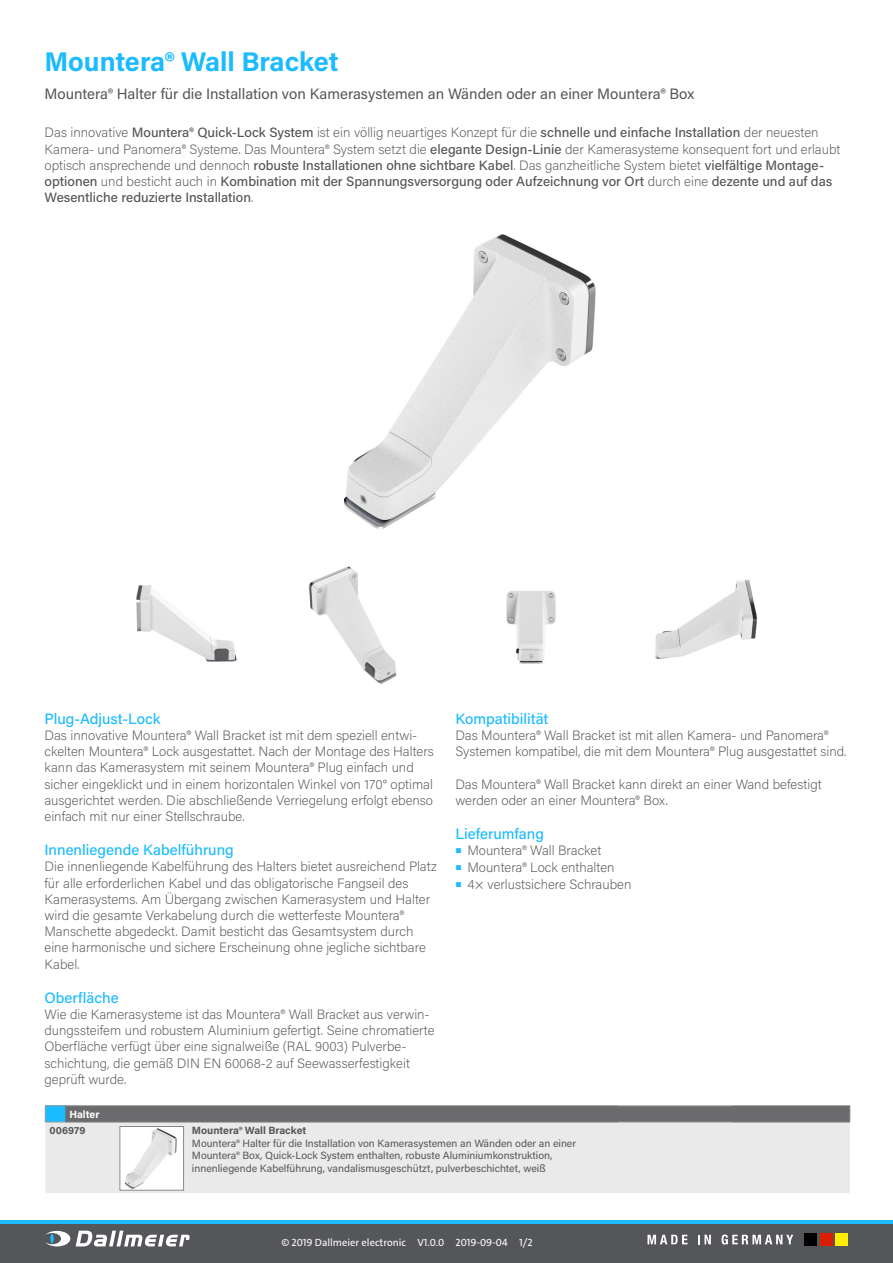
<style>
.page{position:relative;width:893px;height:1263px;background:#fff}
.page>*{position:absolute;margin:0;border:0;box-sizing:border-box;transform-origin:0 0}
.t1{font:700 27px "Acumin Pro";letter-spacing:-.005em;color:#1cbbff}
.t2{font:15px "Acumin Pro";color:#55565a}
.t3{font:500 15px "Acumin Pro";color:#1cbbff}
.t4{font:200 13.5px/16.2px "Acumin Pro";color:#565656}
.t5{font:500 13.5px/16.2px "Acumin Pro";color:#565656}
.t6{font:10.5px/12.6px "Acumin Pro";color:#565656}
.t7{font:10.5px "The Sans C4 s";color:#fff}
.t8{font:700 10.5px "Acumin Pro";color:#55565a}
.t9{font:700 10.5px "Acumin Pro";color:#fff}
.s1{font-weight:200}
</style>
<div class="page">
<svg style="left:0;top:1220px;width:893px;height:5px;background:#27a6de"></svg>
<div style="left:0;top:1225px;width:893px;height:38px;background:#55565a"></div>
<svg style="left:76px;top:1230px;width:114px;height:16px"></svg>
<svg style="left:45px;top:1231px;width:25px;height:15px"></svg>
<svg style="left:50px;top:1233px;width:4px;height:11px"></svg>
<div style="left:804px;top:1233px;width:13px;height:13px;background:#000"></div>
<div style="left:820px;top:1233px;width:13px;height:13px;background:#d91e04"></div>
<div style="left:835px;top:1233px;width:13px;height:13px;background:#ffed00"></div>
<svg style="left:647px;top:1235px;width:40px;height:9px"></svg>
<svg style="left:698px;top:1235px;width:13px;height:9px"></svg>
<svg style="left:722px;top:1234px;width:71px;height:10px"></svg>
<img style="left:344px;top:234px;width:252px;height:295px">
<img style="left:136px;top:566px;width:621px;height:118px">
<div style="left:45px;top:1123px;width:805px;height:70px;background:#eaeaea"></div>
<svg style="left:45px;top:1105px;width:806px;height:18px;background:#717478"></svg>
<hr style="left:732px;top:1122px;width:118px;height:1px;background:#808080">
<img style="left:122px;top:1128px;width:60px;height:60px">
<div style="left:120px;top:1126px;width:64px;height:64px;border:1px solid #878786"></div>
<h1 class="t1" style="left:45px;top:42px;width:296px">Mountera® Wall Bracket</h1>
<p class="t2" style="left:45px;top:83px;width:651px">Mountera® Halter für die Installation von Kamerasystemen an Wänden oder an einer Mountera® Box</p>
<p class="t5" style="left:45px;top:124px;width:797px"><span class="s1">Das innovative</span> Mountera® Quick-Lock System <span class="s1">ist ein völlig neuartiges Konzept für die</span> schnelle und einfache Installation <span class="s1">der neuesten Kamera- und Panomera® Systeme. Das Mountera® System setzt die</span> elegante Design-Linie <span class="s1">der Kamerasysteme konsequent fort und erlaubt optisch ansprechende und dennoch</span> robuste Installationen ohne sichtbare Kabel<span class="s1">. Das ganzheitliche System bietet</span> vielfältige Montage&shy;optionen <span class="s1">und besticht auch in</span> Kombination mit der Spannungsversorgung oder Aufzeichnung vor Ort <span class="s1">durch eine</span> dezente und auf das Wesentliche reduzierte Installation<span class="s1">.</span></p>
<p class="t3" style="left:45px;top:708px;width:117px">Plug-Adjust-Lock</p>
<p class="t4" style="left:45px;top:727px;width:391px">Das innovative Mountera® Wall Bracket ist mit dem speziell entwi&shy;ckelten Mountera® Lock ausgestattet. Nach der Montage des Halters kann das Kamerasystem mit seinem Mountera® Plug einfach und sicher eingeklickt und in einem horizontalen Winkel von 170° optimal ausgerichtet werden. Die abschließende Verriegelung erfolgt ebenso einfach mit nur einer Stellschraube.</p>
<p class="t3" style="left:45px;top:839px;width:191px">Innenliegende Kabelführung</p>
<p class="t4" style="left:45px;top:858px;width:394px">Die innenliegende Kabelführung des Halters bietet ausreichend Platz für alle erforderlichen Kabel und das obligatorische Fangseil des Kamerasystems. Am Übergang zwischen Kamerasystem und Halter wird die gesamte Verkabelung durch die wetterfeste Mountera® Manschette abgedeckt. Damit besticht das Gesamtsystem durch eine harmonische und sichere Erscheinung ohne jegliche sichtbare Kabel.</p>
<p class="t3" style="left:45px;top:987px;width:76px">Oberfläche</p>
<p class="t4" style="left:45px;top:1006px;width:392px">Wie die Kamerasysteme ist das Mountera® Wall Bracket aus verwin&shy;dungssteifem und robustem Aluminium gefertigt. Seine chromatierte Oberfläche verfügt über eine signalweiße (RAL 9003) Pulverbe&shy;schichtung, die gemäß DIN EN 60068-2 auf Seewasserfestigkeit geprüft wurde.</p>
<p class="t3" style="left:455px;top:708px;width:95px">Kompatibilität</p>
<p class="t4" style="left:455px;top:727px;width:393px">Das Mountera® Wall Bracket ist mit allen Kamera- und Panomera®<br>Systemen kompatibel, die mit dem Mountera® Plug ausgestattet sind.</p>
<p class="t4" style="left:455px;top:775px;width:368px">Das Mountera® Wall Bracket kann direkt an einer Wand befestigt werden oder an einer Mountera® Box.</p>
<p class="t3" style="left:455px;top:823px;width:90px">Lieferumfang</p>
<p class="t4" style="left:455px;top:842px;width:147px"><sup>■</sup> Mountera® Wall Bracket</p>
<p class="t4" style="left:455px;top:859px;width:161px"><sup>■</sup> Mountera® Lock enthalten</p>
<p class="t4" style="left:455px;top:876px;width:178px"><sup>■</sup> 4× verlustsichere Schrauben</p>
<p class="t9" style="left:70px;top:1107px;width:31px">Halter</p>
<p class="t8" style="left:50px;top:1123px;width:38px">006979</p>
<p class="t8" style="left:192px;top:1123px;width:116px">Mountera® Wall Bracket</p>
<p class="t6" style="left:192px;top:1136px;width:386px">Mountera® Halter für die Installation von Kamerasystemen an Wänden oder an einer<br>Mountera® Box, Quick-Lock System enthalten, robuste Aluminiumkonstruktion, innenliegende Kabelführung, vandalismusgeschützt, pulverbeschichtet, weiß</p>
<p class="t7" style="left:281px;top:1236px;width:253px">© 2019 Dallmeier electronic V1.0.0 2019-09-04 1/2</p>
</div>
